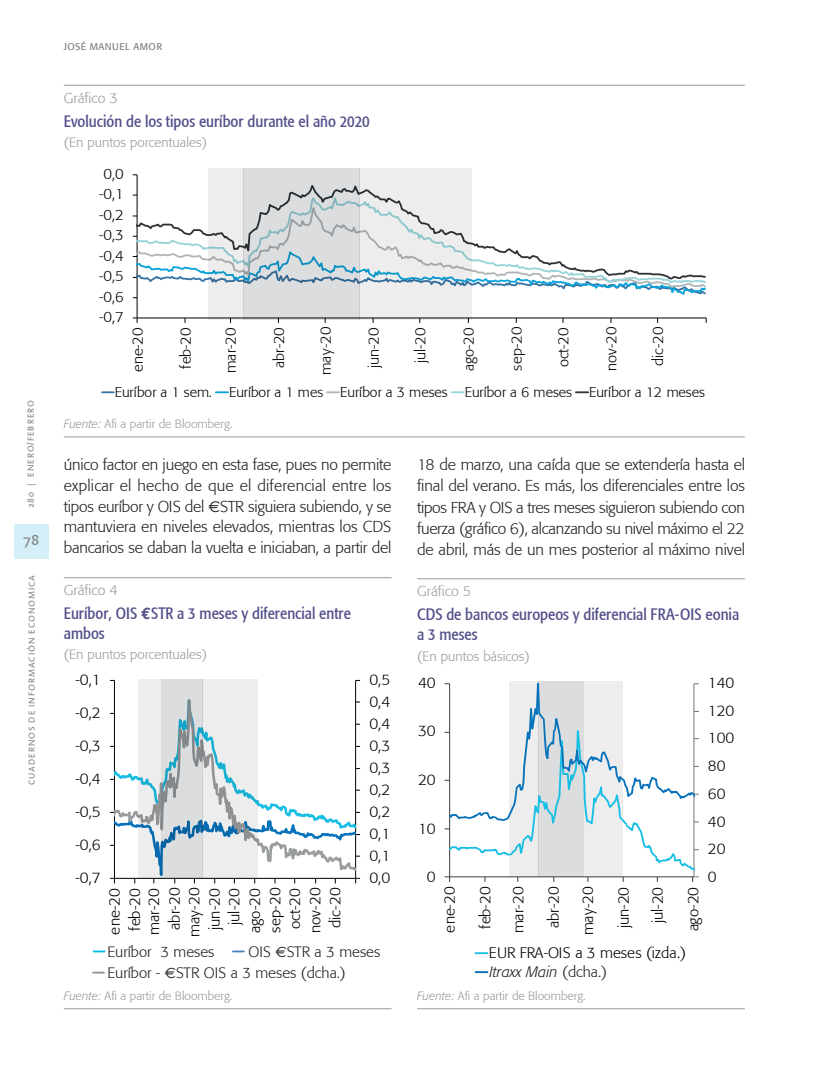
<style>
.page{position:relative;width:830px;height:1085px;background:#fff}
.page>*{position:absolute;margin:0;border:0;box-sizing:border-box;transform-origin:0 0}
.t1{font:condensed 16.5px/19.8px "Formata";color:#524f8a}
.t2{font:300 15.75px/20.7px "Formata";letter-spacing:-.015em;color:#231f20;text-align:justify}
.t3{font:300 15.15px/20.1px "Formata";color:#000001}
.t4{font:300 15px/20.7px "Formata";color:#231f20}
.t5{font:italic 300 15px "Formata";color:#231f20}
.t6{font:15px "Linotype Aroma";color:#7f8080}
.t7{font:300 14.7px "Formata";color:#000001}
.t8{font:300 14.25px "Formata";color:#9b9a99}
.t9{font:300 14.1px "Formata";color:#000001}
.t10{font:300 13.5px "Formata";color:#9b9a99}
.t11{font:300 12px "Formata";color:#9b9a99}
.t12{font:9.75px "Formata";letter-spacing:.04em;color:#808285}
.t13{font:9px "Linotype Aroma";letter-spacing:.1em;color:#808285}
.s1{font-style:italic}
.s2{font-family:"Euro Sans";font-weight:400}
.s3{font-family:"Euro Mono";font-weight:700;font-stretch:normal}
.s4{font-weight:400}
.s5{font-style:normal}
</style>
<div class="page">
<div style="left:14px;top:524px;width:34px;height:34px;background:#d5eff8"></div>
<hr style="left:64px;top:85px;width:680px;height:1px;background:#9b9a99">
<hr style="left:64px;top:436px;width:680px;height:1px;background:#9b9a99">
<hr style="left:137px;top:175px;width:1px;height:143px;background:#000001">
<hr style="left:137px;top:317px;width:568px;height:1px;background:#000001">
<svg style="left:133px;top:317px;width:5px;height:6px"></svg>
<svg style="left:133px;top:248px;width:572px;height:50px"></svg>
<svg style="left:137px;top:285px;width:568px;height:4px"></svg>
<svg style="left:137px;top:280px;width:568px;height:5px"></svg>
<svg style="left:137px;top:181px;width:568px;height:99px"></svg>
<svg style="left:102px;top:391px;width:12px;height:2px"></svg>
<svg style="left:216px;top:391px;width:12px;height:2px"></svg>
<svg style="left:327px;top:391px;width:12px;height:2px"></svg>
<svg style="left:451px;top:391px;width:12px;height:2px"></svg>
<svg style="left:575px;top:391px;width:13px;height:2px"></svg>
<div style="left:208px;top:168px;width:35px;height:151px;background:#ededee"></div>
<div style="left:359px;top:168px;width:113px;height:151px;background:#ededee"></div>
<svg style="left:243px;top:168px;width:116px;height:151px;background:#ccd2d5"></svg>
<hr style="left:64px;top:577px;width:327px;height:1px;background:#9b9a99">
<hr style="left:64px;top:1008px;width:327px;height:1px;background:#9b9a99">
<svg style="left:110px;top:786px;width:250px;height:97px"></svg>
<svg style="left:114px;top:680px;width:242px;height:198px"></svg>
<div style="left:138px;top:678px;width:22px;height:199px;background:#ededee"></div>
<div style="left:202px;top:678px;width:56px;height:199px;background:#ededee"></div>
<svg style="left:161px;top:679px;width:41px;height:198px;background:#c0cbd1"></svg>
<hr style="left:417px;top:578px;width:327px;height:1px;background:#9b9a99">
<hr style="left:417px;top:1008px;width:327px;height:1px;background:#9b9a99">
<svg style="left:444px;top:876px;width:6px;height:5px"></svg>
<svg style="left:692px;top:876px;width:6px;height:5px"></svg>
<svg style="left:449px;top:822px;width:245px;height:55px"></svg>
<svg style="left:444px;top:683px;width:254px;height:139px"></svg>
<svg style="left:475px;top:952px;width:12px;height:2px"></svg>
<svg style="left:475px;top:971px;width:12px;height:1px"></svg>
<svg style="left:94px;top:950px;width:12px;height:3px"></svg>
<svg style="left:233px;top:950px;width:11px;height:2px"></svg>
<svg style="left:93px;top:971px;width:12px;height:3px"></svg>
<p class="t13" style="left:25px;top:508px;width:110px;rotate:-90deg">280 | ENERO/FEBRERO</p>
<p class="t6" style="left:23px;top:530px;width:18px">78</p>
<p class="t13" style="left:26px;top:785px;width:212px;rotate:-90deg">CUADERNOS DE INFORMACIÓN ECONOMICA</p>
<p class="t12" style="left:64px;top:40px;width:100px">JOSÉ MANUEL AMOR</p>
<p class="t8" style="left:64px;top:89px;width:56px">Gráfico 3</p>
<p class="t1" style="left:64px;top:111px;width:307px">Evolución de los tipos euríbor durante el año 2020</p>
<p class="t10" style="left:64px;top:134px;width:145px">(En puntos porcentuales)</p>
<p class="t7" style="left:103px;top:165px;width:22px">0,0</p>
<p class="t7" style="left:99px;top:185px;width:26px">-0,1</p>
<p class="t7" style="left:99px;top:206px;width:26px">-0,2</p>
<p class="t7" style="left:99px;top:226px;width:26px">-0,3</p>
<p class="t7" style="left:99px;top:247px;width:26px">-0,4</p>
<p class="t7" style="left:99px;top:267px;width:26px">-0,5</p>
<p class="t7" style="left:99px;top:288px;width:26px">-0,6</p>
<p class="t7" style="left:99px;top:308px;width:26px">-0,7</p>
<p class="t7" style="left:129px;top:372px;width:46px;rotate:-90deg">ene-20</p>
<p class="t7" style="left:177px;top:368px;width:43px;rotate:-90deg">feb-20</p>
<p class="t7" style="left:222px;top:373px;width:47px;rotate:-90deg">mar-20</p>
<p class="t7" style="left:270px;top:368px;width:43px;rotate:-90deg">abr-20</p>
<p class="t7" style="left:317px;top:375px;width:49px;rotate:-90deg">may-20</p>
<p class="t7" style="left:365px;top:368px;width:42px;rotate:-90deg">jun-20</p>
<p class="t7" style="left:411px;top:363px;width:37px;rotate:-90deg">jul-20</p>
<p class="t7" style="left:459px;top:371px;width:45px;rotate:-90deg">ago-20</p>
<p class="t7" style="left:508px;top:370px;width:45px;rotate:-90deg">sep-20</p>
<p class="t7" style="left:554px;top:367px;width:41px;rotate:-90deg">oct-20</p>
<p class="t7" style="left:602px;top:371px;width:46px;rotate:-90deg">nov-20</p>
<p class="t7" style="left:649px;top:366px;width:41px;rotate:-90deg">dic-20</p>
<p class="t9" style="left:115px;top:383px;width:591px">Euríbor a 1 sem. Euríbor a 1 mes Euríbor a 3 meses Euríbor a 6 meses Euríbor a 12 meses</p>
<p class="t11" style="left:64px;top:417px;width:170px"><span class="s1">Fuente:</span> Afi a partir de Bloomberg.</p>
<p class="t2" style="left:64px;top:454px;width:329px">único factor en juego en esta fase, pues no permite explicar el hecho de que el diferencial entre los tipos euríbor y OIS del <span class="s2">€</span>STR siguiera subiendo, y se mantuviera en niveles elevados, mientras los CDS bancarios se daban la vuelta e iniciaban, a partir del</p>
<p class="t2" style="left:417px;top:454px;width:329px;line-height:21.1px">18 de marzo, una caída que se extendería hasta el final del verano. Es más, los diferenciales entre los tipos FRA y OIS a tres meses siguieron subiendo con fuerza (gráfico 6), alcanzando su nivel máximo el 22 de abril, más de un mes posterior al máximo nivel</p>
<p class="t8" style="left:64px;top:581px;width:56px">Gráfico 4</p>
<p class="t1" style="left:64px;top:603px;width:288px">Euríbor, OIS <span class="s3">€</span>STR a 3 meses y diferencial entre ambos</p>
<p class="t10" style="left:64px;top:646px;width:145px">(En puntos porcentuales)</p>
<p class="t3" style="left:75px;top:669px;width:27px">-0,1</p>
<p class="t3" style="left:75px;top:702px;width:27px">-0,2</p>
<p class="t3" style="left:75px;top:735px;width:27px">-0,3</p>
<p class="t3" style="left:75px;top:768px;width:27px">-0,4</p>
<p class="t3" style="left:75px;top:801px;width:27px">-0,5</p>
<p class="t3" style="left:75px;top:834px;width:27px">-0,6</p>
<p class="t3" style="left:75px;top:867px;width:27px">-0,7</p>
<p class="t3" style="left:369px;top:670px;width:22px">0,5</p>
<p class="t3" style="left:369px;top:691px;width:22px">0,4</p>
<p class="t3" style="left:369px;top:713px;width:22px">0,4</p>
<p class="t3" style="left:369px;top:735px;width:22px">0,3</p>
<p class="t3" style="left:369px;top:757px;width:22px">0,3</p>
<p class="t3" style="left:369px;top:779px;width:22px">0,2</p>
<p class="t3" style="left:369px;top:801px;width:22px">0,2</p>
<p class="t3" style="left:369px;top:824px;width:22px">0,1</p>
<p class="t3" style="left:369px;top:845px;width:22px">0,1</p>
<p class="t3" style="left:369px;top:867px;width:22px">0,0</p>
<p class="t3" style="left:104px;top:936px;width:51px;text-align:right;rotate:-90deg">ene-20 feb-20 mar-20 abr-20 may-20 jun-20 jul-20 ago-20 sep-20 oct-20 nov-20 dic-20</p>
<p class="t3" style="left:120px;top:941px;width:132px;line-height:23.4px">Euríbor a 3 meses<br>OIS <span class="s4">€</span>STR a 3 meses</p>
<p class="t4" style="left:107px;top:941px;width:108px">Euríbor 3 meses</p>
<p class="t4" style="left:107px;top:941px;width:274px;text-indent:141px">OIS <span class="s2">€</span>STR a 3 meses<br>Euríbor - <span class="s2">€</span>STR OIS a 3 meses (dcha.)</p>
<p class="t11" style="left:64px;top:988px;width:170px"><span class="s1">Fuente:</span> Afi a partir de Bloomberg.</p>
<p class="t8" style="left:417px;top:582px;width:56px">Gráfico 5</p>
<p class="t1" style="left:417px;top:604px;width:323px">CDS de bancos europeos y diferencial FRA-OIS eonia a 3 meses</p>
<p class="t10" style="left:417px;top:647px;width:114px">(En puntos básicos)</p>
<p class="t3" style="left:418px;top:673px;width:19px">40</p>
<p class="t3" style="left:418px;top:721px;width:19px">30</p>
<p class="t3" style="left:418px;top:769px;width:19px">20</p>
<p class="t3" style="left:418px;top:818px;width:19px">10</p>
<p class="t3" style="left:426px;top:866px;width:10px">0</p>
<p class="t3" style="left:707px;top:673px;width:28px">140</p>
<p class="t3" style="left:707px;top:701px;width:28px">120</p>
<p class="t3" style="left:707px;top:728px;width:28px">100</p>
<p class="t3" style="left:707px;top:755px;width:19px">80</p>
<p class="t3" style="left:707px;top:783px;width:19px">60</p>
<p class="t3" style="left:707px;top:811px;width:19px">40</p>
<p class="t3" style="left:707px;top:839px;width:19px">20</p>
<p class="t3" style="left:707px;top:866px;width:10px">0</p>
<p class="t3" style="left:439px;top:932px;width:48px;rotate:-90deg">ene-20</p>
<p class="t3" style="left:468px;top:933px;width:48px;line-height:33.2px;rotate:-90deg">feb-20 mar-20</p>
<p class="t3" style="left:543px;top:928px;width:44px;rotate:-90deg">abr-20</p>
<p class="t3" style="left:577px;top:935px;width:51px;rotate:-90deg">may-20</p>
<p class="t3" style="left:613px;top:928px;width:43px;rotate:-90deg">jun-20</p>
<p class="t3" style="left:647px;top:923px;width:38px;rotate:-90deg">jul-20</p>
<p class="t3" style="left:682px;top:931px;width:46px;rotate:-90deg">ago-20</p>
<p class="t3" style="left:488px;top:943px;width:199px;line-height:18.9px">EUR FRA-OIS a 3 meses (izda.)<br>It axx Main (dcha.)</p>
<p class="t5" style="left:489px;top:962px;width:119px">Itraxx Main <span class="s5">(dcha.)</span></p>
<p class="t11" style="left:417px;top:988px;width:170px"><span class="s1">Fuente:</span> Afi a partir de Bloomberg.</p>
</div>
